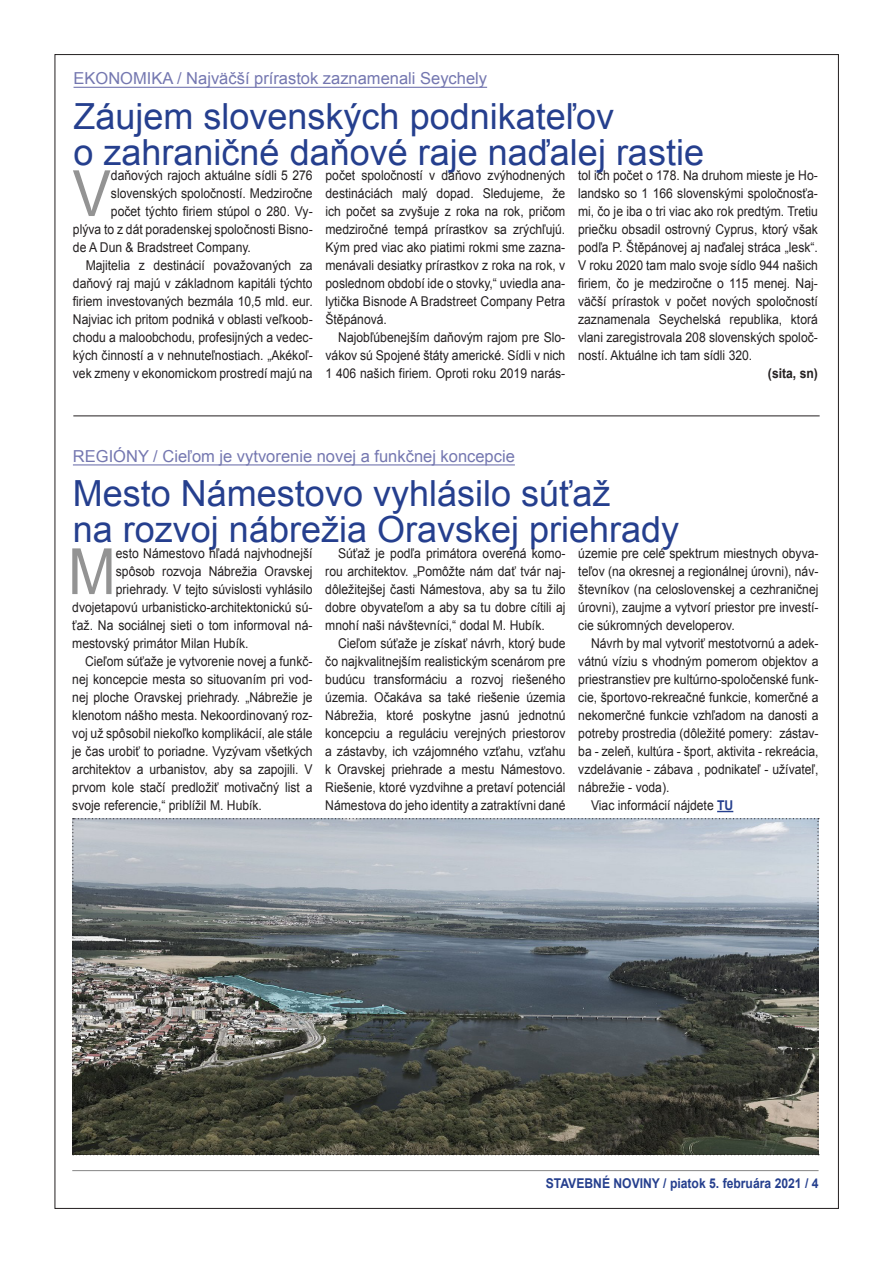
<style>
.page{position:relative;width:893px;height:1263px;background:#fff}
.page>*{position:absolute;margin:0;border:0;box-sizing:border-box;transform-origin:0 0}
.Text_základný{font:63.75px "Arial";color:#939393;scale:.9 1}
.Titulok_veľký{font:36px "Arial";color:#253f8e}
.Rubrika{font:16.5px "Arial";color:#7477b0}
.Text_základný-2{font:13.5px/18px "Arial";color:#231f20;text-align:justify;scale:.9 1}
.t1{font:700 13.5px "Arial";color:#253f8e;scale:.9 1}
.Text_základný-3{font:700 13.5px "Arial";color:#231f20;scale:.9 1}
.s1{font-weight:700;color:#253f8e}
</style>
<div class="page">
<hr style="left:72px;top:1170px;width:747px;height:1px;background:#939393">
<hr style="left:73px;top:416px;width:747px;height:1px;background:#231f20">
<hr style="left:74px;top:87px;width:413px;height:1px;background:#7477b0">
<hr style="left:73px;top:464px;width:442px;height:1px;background:#7477b0">
<svg style="left:717px;top:811px;width:16px;height:1px"></svg>
<svg style="left:72px;top:818px;width:747px;height:337px;background:#6c7171"></svg>
<p class="Rubrika" style="left:74px;top:67px;width:415px">EKONOMIKA / Najväčší prírastok zaznamenali Seychely</p>
<p class="Titulok_veľký" style="left:74px;top:91px;width:542px">Záujem slovenských podnikateľov</p>
<p class="Titulok_veľký" style="left:74px;top:127px;width:632px">o zahraničné daňové raje naďalej rastie</p>
<p class="Text_základný" style="left:73px;top:150px;width:44px">V</p>
<p class="Text_základný-2" style="left:111px;top:166px;width:226px">daňových rajoch aktuálne sídli 5 276</p>
<p class="Text_základný-2" style="left:325px;top:166px;width:268px">počet spoločností v daňovo zvýhodnených destináciách malý dopad. Sledujeme, že ich počet sa zvyšuje z roka na rok, pričom medziročné tempá prírastkov sa zrýchľujú.<br>Kým pred viac ako piatimi rokmi sme zazna&shy;menávali desiatky prírastkov z roka na rok, v poslednom období ide o stovky,“ uviedla ana&shy;lytička Bisnode A Bradstreet Company Petra Štěpánová.</p>
<p class="Text_základný-2" style="left:325px;top:328px;width:268px;text-indent:13px">Najobľúbenejším daňovým rajom pre Slo&shy;vákov sú Spojené štáty americké. Sídli v nich 1 406 našich firiem. Oproti roku 2019 narás-</p>
<p class="Text_základný-2" style="left:578px;top:166px;width:268px">tol ich počet o 178. Na druhom mieste je Ho&shy;landsko so 1 166 slovenskými spoločnosťa&shy;mi, čo je iba o tri viac ako rok predtým. Tretiu priečku obsadil ostrovný Cyprus, ktorý však podľa P. Štěpánovej aj naďalej stráca „lesk“.<br>V roku 2020 tam malo svoje sídlo 944 našich firiem, čo je medziročne o 115 menej. Naj&shy;väčší prírastok v počet nových spoločností zaznamenala Seychelská republika, ktorá vlani zaregistrovala 208 slovenských spoloč&shy;ností. Aktuálne ich tam sídli 320.</p>
<p class="Text_základný-3" style="left:768px;top:364px;width:57px">(sita, sn)</p>
<p class="Text_základný-2" style="left:111px;top:184px;width:226px">slovenských spoločností. Medziročne</p>
<p class="Text_základný-2" style="left:111px;top:202px;width:226px">počet týchto firiem stúpol o 280. Vy-</p>
<p class="Text_základný-2" style="left:73px;top:220px;width:268px">plýva to z dát poradenskej spoločnosti Bisno-</p>
<p class="Text_základný-2" style="left:73px;top:238px;width:199px">de A Dun &amp; Bradstreet Company.</p>
<p class="Text_základný-2" style="left:73px;top:256px;width:268px;text-indent:13px">Majitelia z destinácií považovaných za daňový raj majú v základnom kapitáli týchto firiem investovaných bezmála 10,5 mld. eur.<br>Najviac ich pritom podniká v oblasti veľkoob&shy;chodu a maloobchodu, profesijných a vedec&shy;kých činností a v nehnuteľnostiach. „Akékoľ&shy;vek zmeny v ekonomickom prostredí majú na</p>
<p class="Rubrika" style="left:73px;top:445px;width:443px">REGIÓNY / Cieľom je vytvorenie novej a funkčnej koncepcie</p>
<p class="Titulok_veľký" style="left:73px;top:469px;width:539px">Mesto Námestovo vyhlásilo súťaž</p>
<p class="Titulok_veľký" style="left:73px;top:505px;width:608px">na rozvoj nábrežia Oravskej priehrady</p>
<p class="Text_základný" style="left:68px;top:528px;width:55px">M</p>
<p class="Text_základný-2" style="left:116px;top:544px;width:220px">esto Námestovo hľadá najvhodnejší</p>
<p class="Text_základný-2" style="left:325px;top:544px;width:268px;text-indent:13px">Súťaž je podľa primátora overená komo&shy;rou architektov. „Pomôžte nám dať tvár naj&shy;dôležitejšej časti Námestova, aby sa tu žilo dobre obyvateľom a aby sa tu dobre cítili aj mnohí naši návštevníci,“ dodal M. Hubík.</p>
<p class="Text_základný-2" style="left:325px;top:634px;width:268px;text-indent:13px">Cieľom súťaže je získať návrh, ktorý bude čo najkvalitnejším realistickým scenárom pre budúcu transformáciu a rozvoj riešeného územia. Očakáva sa také riešenie územia Nábrežia, ktoré poskytne jasnú jednotnú koncepciu a reguláciu verejných priestorov a zástavby, ich vzájomného vzťahu, vzťahu k Oravskej priehrade a mestu Námestovo.<br>Riešenie, ktoré vyzdvihne a pretaví potenciál Námestova do jeho identity a zatraktívni dané</p>
<p class="Text_základný-2" style="left:578px;top:544px;width:268px">územie pre celé spektrum miestnych obyva&shy;teľov (na okresnej a regionálnej úrovni), náv&shy;števníkov (na celoslovenskej a cezhraničnej úrovni), zaujme a vytvorí priestor pre investí&shy;cie súkromných developerov.</p>
<p class="Text_základný-2" style="left:578px;top:634px;width:268px;text-indent:13px">Návrh by mal vytvoriť mestotvornú a adek&shy;vátnú víziu s vhodným pomerom objektov a priestranstiev pre kultúrno-spoločenské funk&shy;cie, športovo-rekreačné funkcie, komerčné a nekomerčné funkcie vzhľadom na danosti a potreby prostredia (dôležité pomery: zástav&shy;ba - zeleň, kultúra - šport, aktivita - rekreácia, vzdelávanie - zábava , podnikateľ - užívateľ, nábrežie - voda).</p>
<p class="Text_základný-2" style="left:591px;top:796px;width:160px">Viac informácií nájdete <span class="s1">TU</span></p>
<p class="Text_základný-2" style="left:116px;top:562px;width:220px">spôsob rozvoja Nábrežia Oravskej</p>
<p class="Text_základný-2" style="left:116px;top:580px;width:220px">priehrady. V tejto súvislosti vyhlásilo</p>
<p class="Text_základný-2" style="left:72px;top:598px;width:268px">dvojetapovú urbanisticko-architektonickú sú-</p>
<p class="Text_základný-2" style="left:72px;top:616px;width:268px">ťaž. Na sociálnej sieti o tom informoval ná-</p>
<p class="Text_základný-2" style="left:72px;top:634px;width:197px">mestovský primátor Milan Hubík.</p>
<p class="Text_základný-2" style="left:72px;top:652px;width:268px;text-indent:13px">Cieľom súťaže je vytvorenie novej a funkč&shy;nej koncepcie mesta so situovaním pri vod&shy;nej ploche Oravskej priehrady. „Nábrežie je klenotom nášho mesta. Nekoordinovaný roz&shy;voj už spôsobil niekoľko komplikácií, ale stále je čas urobiť to poriadne. Vyzývam všetkých architektov a urbanistov, aby sa zapojili. V prvom kole stačí predložiť motivačný list a svoje referencie,“ priblížil M. Hubík.</p>
<p class="t1" style="left:546px;top:1174px;width:305px">STAVEBNÉ NOVINY / piatok 5. februára 2021 / 4</p>
</div>
